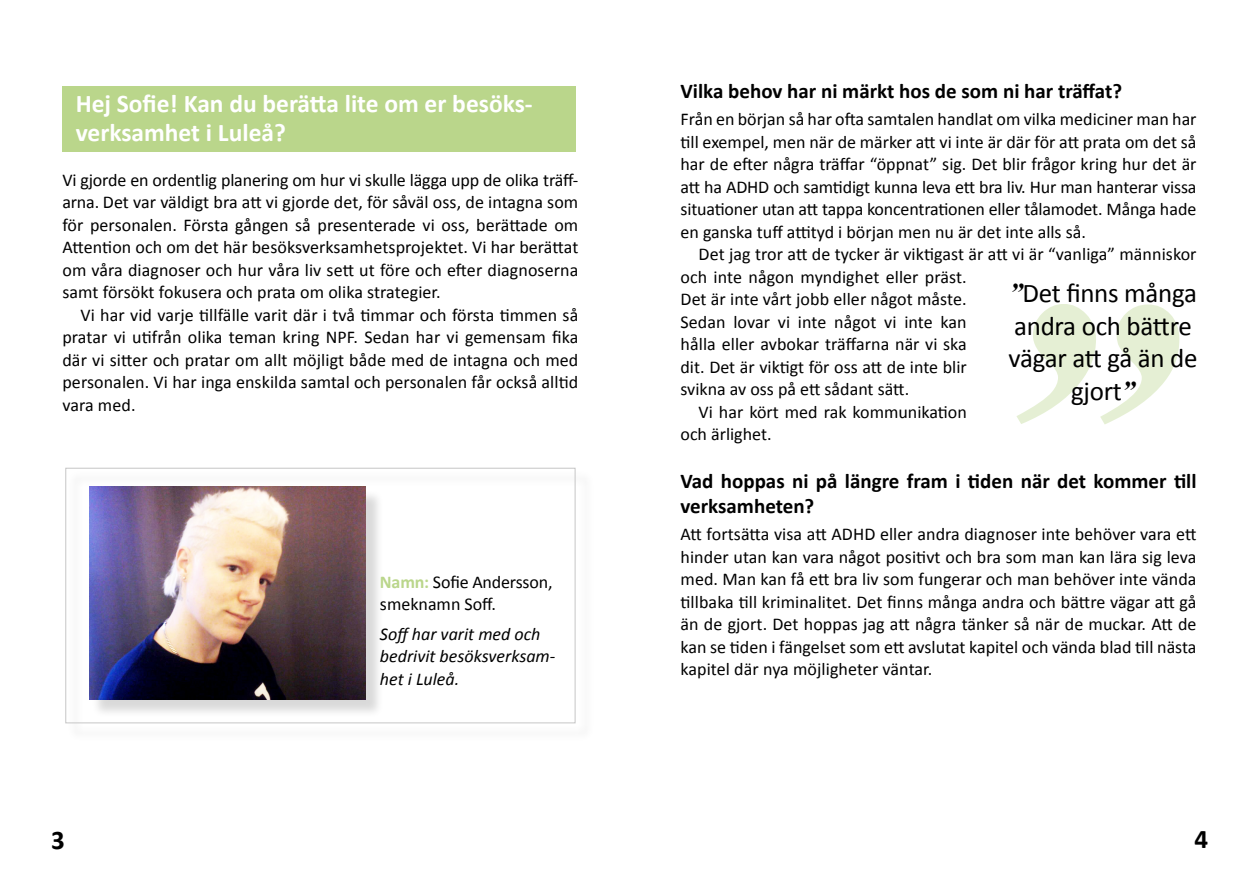
<style>
.page{position:relative;width:1259px;height:893px;background:#fff}
.page>*{position:absolute;margin:0;border:0;box-sizing:border-box;transform-origin:0 0}
.t1{font:italic 700 387px "Times New Roman";color:#bad68b}
.BRÖDTEXT{font:27px/32.4px "Calibri";letter-spacing:-.01em;color:#000;text-align:center}
.BRÖDTEXT-2{font:700 27px "Calibri";color:#000}
.BRÖDTEXT-3{font:700 25.5px/28.5px "Calibri";color:#fff}
.BRÖDTEXT-4{font:700 21px/25.2px "Calibri";color:#000}
.BRÖDTEXT-5{font:18px/22.5px "Calibri";color:#000;text-align:justify}
.BRÖDTEXT-6{font:italic 18px/22.5px "Calibri";color:#000}
.s1{font-weight:700;color:#bad68b}
.s2{font-family:"Times New Roman";font-weight:700;font-style:italic}
</style>
<div class="page">
<div style="left:62px;top:87px;width:513px;height:65px;background:#bad68b"></div>
<div style="left:65px;top:468px;width:510px;height:255px;border:1px solid #c6c6c6"></div>
<div style="left:92px;top:489px;width:292px;height:230px;background:#000;opacity:.15"></div>
<img style="left:89px;top:487px;width:276px;height:213px">
<p class="BRÖDTEXT-3" style="left:76px;top:89px;width:458px">Hej Sofie! Kan du berätta lite om er besöks&shy;verksamhet i Luleå?</p>
<p class="BRÖDTEXT-5" style="left:62px;top:167px;width:517px">Vi gjorde en ordentlig planering om hur vi skulle lägga upp de olika träff&shy;arna. Det var väldigt bra att vi gjorde det, för såväl oss, de intagna som för personalen. Första gången så presenterade vi oss, berättade om Attention och om det här besöksverksamhetsprojektet. Vi har berättat om våra diagnoser och hur våra liv sett ut före och efter diagnoserna samt försökt fokusera och prata om olika strategier.</p>
<p class="BRÖDTEXT-5" style="left:62px;top:302px;width:517px;text-indent:18px">Vi har vid varje tillfälle varit där i två timmar och första timmen så pratar vi utifrån olika teman kring NPF. Sedan har vi gemensam fika där vi sitter och pratar om allt möjligt både med de intagna och med personalen. Vi har inga enskilda samtal och personalen får också alltid vara med.</p>
<p class="BRÖDTEXT-2" style="left:51px;top:822px;width:15px">3</p>
<p class="BRÖDTEXT-5" style="left:380px;top:570px;width:174px;line-height:21.6px"><span class="s1">Namn:</span> Sofie Andersson, smeknamn Soff.</p>
<p class="BRÖDTEXT-6" style="left:380px;top:622px;width:177px">Soff har varit med och bedrivit besöksverksam&shy;het i Luleå.</p>
<p class="BRÖDTEXT-4" style="left:680px;top:79px;width:443px">Vilka behov har ni märkt hos de som ni har träffat?</p>
<p class="BRÖDTEXT-5" style="left:680px;top:107px;width:517px">Från en början så har ofta samtalen handlat om vilka mediciner man har till exempel, men när de märker att vi inte är där för att prata om det så har de efter några träffar “öppnat” sig. Det blir frågor kring hur det är att ha ADHD och samtidigt kunna leva ett bra liv. Hur man hanterar vissa situationer utan att tappa koncentrationen eller tålamodet. Många hade en ganska tuff attityd i början men nu är det inte alls så.</p>
<p class="BRÖDTEXT-5" style="left:680px;top:242px;width:517px;text-align:left;text-indent:18px">Det jag tror att de tycker är viktigast är att vi är “vanliga” människor och inte någon myndighet eller präst.<br>Det är inte vårt jobb eller något måste.<br>Sedan lovar vi inte något vi inte kan<br>hålla eller avbokar träffarna när vi ska<br>dit. Det är viktigt för oss att de inte blir<br>svikna av oss på ett sådant sätt.</p>
<p class="BRÖDTEXT-5" style="left:680px;top:400px;width:288px;text-indent:18px">Vi har kört med rak kommunikation och ärlighet.</p>
<p class="BRÖDTEXT-4" style="left:680px;top:469px;width:517px">Vad hoppas ni på längre fram i tiden när det kommer till verksamheten?</p>
<p class="BRÖDTEXT-5" style="left:680px;top:522px;width:517px">Att fortsätta visa att ADHD eller andra diagnoser inte behöver vara ett hinder utan kan vara något positivt och bra som man kan lära sig leva med. Man kan få ett bra liv som fungerar och man behöver inte vända tillbaka till kriminalitet. Det finns många andra och bättre vägar att gå än de gjort. Det hoppas jag att några tänker så när de muckar. Att de kan se tiden i fängelset som ett avslutat kapitel och vända blad till nästa kapitel där nya möjligheter väntar.</p>
<p class="BRÖDTEXT" style="left:1008px;top:276px;width:191px"><span class="s2">”</span>Det finns många andra och bättre vägar att gå än de gjort<span class="s2">”</span></p>
<h1 class="t1" style="left:970px;top:167px;width:195px">”</h1>
<p class="BRÖDTEXT-2" style="left:1194px;top:822px;width:15px">4</p>
</div>
